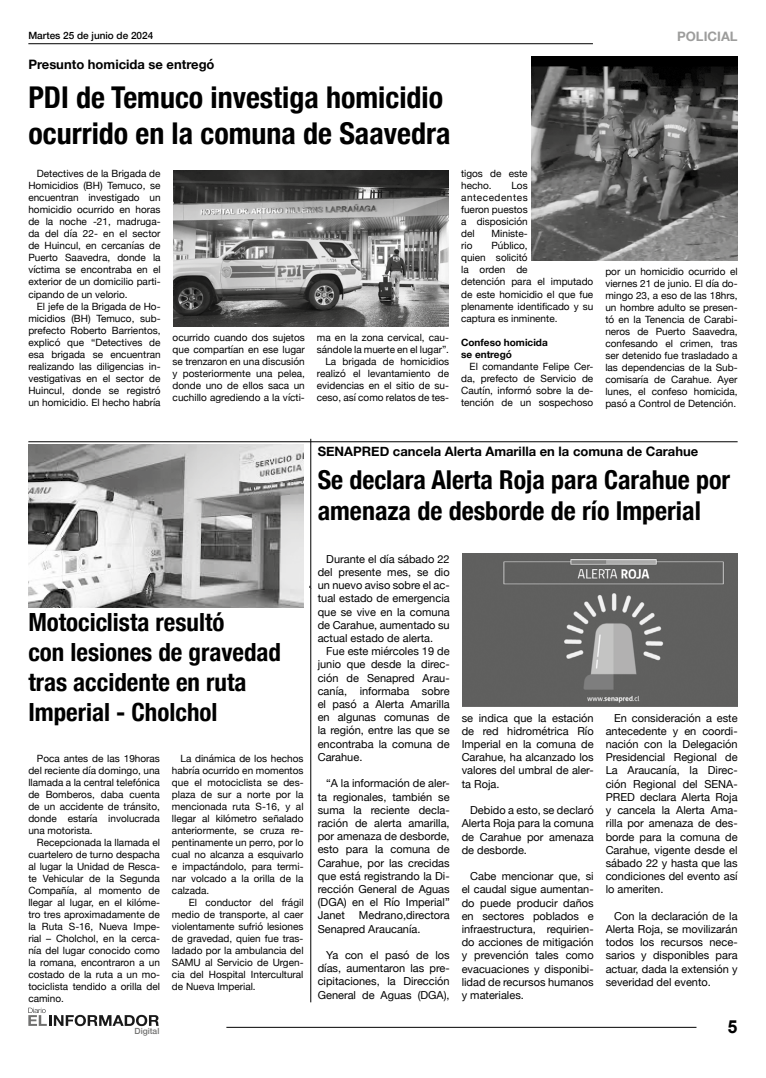
<style>
.page{position:relative;width:766px;height:1078px;background:#fff}
.page>*{position:absolute;margin:0;border:0;box-sizing:border-box;transform-origin:0 0}
.t1{font:700 condensed 30px/36px "Helvetica Neue";color:#000}
.t2{font:700 condensed 26px/31.2px "Helvetica Neue";color:#000}
.t3{font:700 condensed 25px/30px "Helvetica Neue";color:#000}
.t4{font:700 18px "Arial";color:#000}
.t5{font:700 13px "Helvetica Neue";color:#000}
.t6{font:700 13px "Helvetica Neue";color:#9d9d9c}
.t7{font:11px/13.2px "Helvetica Neue";color:#000;text-align:justify}
.t8{font:10px/12px "Helvetica Neue";color:#000;text-align:justify}
.t9{font:700 10px/12px "Helvetica Neue";color:#000}
.t10{font:500 10px "Helvetica Neue";color:#000}
.t11{font:500 8.5px "Helvetica Neue";color:#717170}
</style>
<div class="page">
<hr style="left:28px;top:43px;width:564px;height:1px;background:#000">
<hr style="left:226px;top:1026px;width:470px;height:1px;background:#000">
<svg style="left:28px;top:1007px;width:131px;height:18px"></svg>
<hr style="left:310px;top:438px;width:1px;height:564px;background:#000">
<hr style="left:28px;top:441px;width:709px;height:1px;background:#000">
<img style="left:462px;top:553px;width:275px;height:153px">
<img style="left:28px;top:444px;width:275px;height:163px">
<img style="left:173px;top:170px;width:275px;height:156px">
<img style="left:531px;top:57px;width:206px;height:204px">
<p class="t10" style="left:28px;top:28px;width:126px">Martes 25 de junio de 2024</p>
<h3 class="t5" style="left:28px;top:55px;width:188px">Presunto homicida se entregó</h3>
<h1 class="t1" style="left:28px;top:77px;width:423px">PDI de Temuco investiga homicidio ocurrido en la comuna de Saavedra</h1>
<p class="t8" style="left:28px;top:168px;width:134px;text-indent:8px">Detectives de la Brigada de Homicidios (BH) Temuco, se encuentran investigado un homicidio ocurrido en horas de la noche -21, madruga&shy;da del día 22- en el sector de Huincul, en cercanías de Puerto Saavedra, donde la víctima se encontraba en el exterior de un domicilio parti&shy;cipando de un velorio.</p>
<p class="t8" style="left:28px;top:300px;width:134px;text-indent:8px">El jefe de la Brigada de Ho&shy;micidios (BH) Temuco, sub&shy;prefecto Roberto Barrientos, explicó que “Detectives de esa brigada se encuentran realizando las diligencias in&shy;vestigativas en el sector de Huincul, donde se registró un homicidio. El hecho habría</p>
<p class="t8" style="left:172px;top:331px;width:134px">ocurrido cuando dos sujetos que compartían en ese lugar se trenzaron en una discusión y posteriormente una pelea, donde uno de ellos saca un cuchillo agrediendo a la vícti-</p>
<p class="t8" style="left:317px;top:331px;width:134px;text-align:right">ma en la zona cervical, cau&shy;sándole la muerte en el lugar”.<br>La brigada de homicidios realizó el levantamiento de evidencias en el sitio de su&shy;ceso, así como relatos de tes-</p>
<p class="t8" style="left:461px;top:168px;width:68px">tigos de este hecho.</p>
<p class="t8" style="left:461px;top:180px;width:68px;text-indent:50px">Los antecedentes fueron puestos a disposición del</p>
<p class="t8" style="left:491px;top:228px;width:38px">Ministe-</p>
<p class="t8" style="left:461px;top:240px;width:134px;text-align:left;text-indent:30px">Público,<br>quien solicitó<br>la orden de<br>detención para el imputado de este homicidio el que fue plenamente identificado y su captura es inminente.</p>
<p class="t9" style="left:461px;top:336px;width:88px">Confeso homicida se entregó</p>
<p class="t8" style="left:461px;top:360px;width:134px;text-indent:9px">El comandante Felipe Cer&shy;da, prefecto de Servicio de Cautín, informó sobre la de&shy;tención de un sospechoso</p>
<p class="t8" style="left:461px;top:240px;width:13px">rio</p>
<h3 class="t6" style="left:677px;top:26px;width:62px">POLICIAL</h3>
<p class="t8" style="left:605px;top:266px;width:134px">por un homicidio ocurrido el viernes 21 de junio. El día do&shy;mingo 23, a eso de las 18hrs, un hombre adulto se presen&shy;tó en la Tenencia de Carabi&shy;neros de Puerto Saavedra, confesando el crimen, tras ser detenido fue trasladado a las dependencias de la Sub&shy;comisaría de Carahue. Ayer lunes, el confeso homicida, pasó a Control de Detención.</p>
<h3 class="t3" style="left:28px;top:605px;width:254px">Motociclista resultó<br>con lesiones de gravedad tras accidente en ruta<br>Imperial - Cholchol</h3>
<p class="t8" style="left:28px;top:752px;width:133px;text-indent:8px">Poca antes de las 19horas del reciente día domingo, una llamada a la central telefónica de Bomberos, daba cuenta de un accidente de tránsito, donde estaría involucrada una motorista.</p>
<p class="t8" style="left:28px;top:836px;width:133px;text-indent:8px">Recepcionada la llamada el cuartelero de turno despacha al lugar la Unidad de Resca&shy;te Vehicular de la Segunda Compañía, al momento de llegar al lugar, en el kilóme&shy;tro tres aproximadamente de la Ruta S-16, Nueva Impe&shy;rial – Cholchol, en la cerca&shy;nía del lugar conocido como la romana, encontraron a un costado de la ruta a un mo&shy;tociclista tendido a orilla del camino.</p>
<p class="t8" style="left:172px;top:752px;width:133px;text-indent:8px">La dinámica de los hechos habría ocurrido en momentos que el motociclista se des&shy;plaza de sur a norte por la mencionada ruta S-16, y al llegar al kilómetro señalado anteriormente, se cruza re&shy;pentinamente un perro, por lo cual no alcanza a esquivarlo e impactándolo, para termi&shy;nar volcado a la orilla de la calzada.</p>
<p class="t8" style="left:172px;top:896px;width:133px;text-indent:17px">El conductor del frágil medio de transporte, al caer violentamente sufrió lesiones de gravedad, quien fue tras&shy;ladado por la ambulancia del SAMU al Servicio de Urgen&shy;cia del Hospital Intercultural de Nueva Imperial.</p>
<h3 class="t5" style="left:317px;top:441px;width:382px">SENAPRED cancela Alerta Amarilla en la comuna de Carahue</h3>
<h2 class="t2" style="left:317px;top:462px;width:414px">Se declara Alerta Roja para Carahue por amenaza de desborde de río Imperial</h2>
<p class="t7" style="left:317px;top:552px;width:133px;text-indent:9px">Durante el día sábado 22 del presente mes, se dio un nuevo aviso sobre el ac&shy;tual estado de emergencia que se vive en la comuna de Carahue, aumentado su actual estado de alerta.</p>
<p class="t7" style="left:317px;top:645px;width:133px;text-indent:9px">Fue este miércoles 19 de junio que desde la direc&shy;ción de Senapred Arau&shy;canía, informaba sobre el pasó a Alerta Amarilla en algunas comunas de la región, entre las que se encontraba la comuna de Carahue.</p>
<p class="t7" style="left:317px;top:777px;width:133px;text-indent:9px">“A la información de aler&shy;ta regionales, también se suma la reciente decla&shy;ración de alerta amarilla, por amenaza de desborde, esto para la comuna de Carahue, por las crecidas que está registrando la Di&shy;rección General de Aguas (DGA) en el Río Imperial” Janet</p>
<p class="t7" style="left:461px;top:711px;width:133px">se indica que la estación de red hidrométrica Río Imperial en la comuna de Carahue, ha alcanzado los valores del umbral de aler&shy;ta Roja.</p>
<p class="t7" style="left:461px;top:804px;width:133px;text-indent:9px">Debido a esto, se declaró Alerta Roja para la comuna de Carahue por amenaza de desborde.</p>
<p class="t7" style="left:461px;top:870px;width:133px;text-indent:9px">Cabe mencionar que, si el caudal sigue aumentan&shy;do puede producir daños en sectores poblados e infraestructura, requirien&shy;do acciones de mitigación y prevención tales como evacuaciones y disponibi&shy;lidad de recursos humanos y materiales.</p>
<p class="t7" style="left:605px;top:711px;width:133px;text-indent:9px">En consideración a este antecedente y en coordi&shy;nación con la Delegación Presidencial Regional de La Araucanía, la Direc&shy;ción Regional del SENA-PRED declara Alerta Roja y cancela la Alerta Ama&shy;rilla por amenaza de des&shy;borde para la comuna de Carahue, vigente desde el sábado 22 y hasta que las condiciones del evento así lo ameriten.</p>
<p class="t7" style="left:605px;top:909px;width:133px;text-indent:9px">Con la declaración de la Alerta Roja, se movilizarán todos los recursos nece&shy;sarios y disponibles para actuar, dada la extensión y severidad del evento.</p>
<p class="t7" style="left:317px;top:909px;width:133px;text-indent:41px">Medrano,directora<br>Senapred Araucanía.</p>
<p class="t7" style="left:317px;top:948px;width:133px;text-indent:9px">Ya con el pasó de los días, aumentaron las pre&shy;cipitaciones, la Dirección General de Aguas (DGA),</p>
<p class="t11" style="left:134px;top:1023px;width:26px">Digital</p>
<h3 class="t4" style="left:727px;top:1014px;width:12px">5</h3>
</div>
